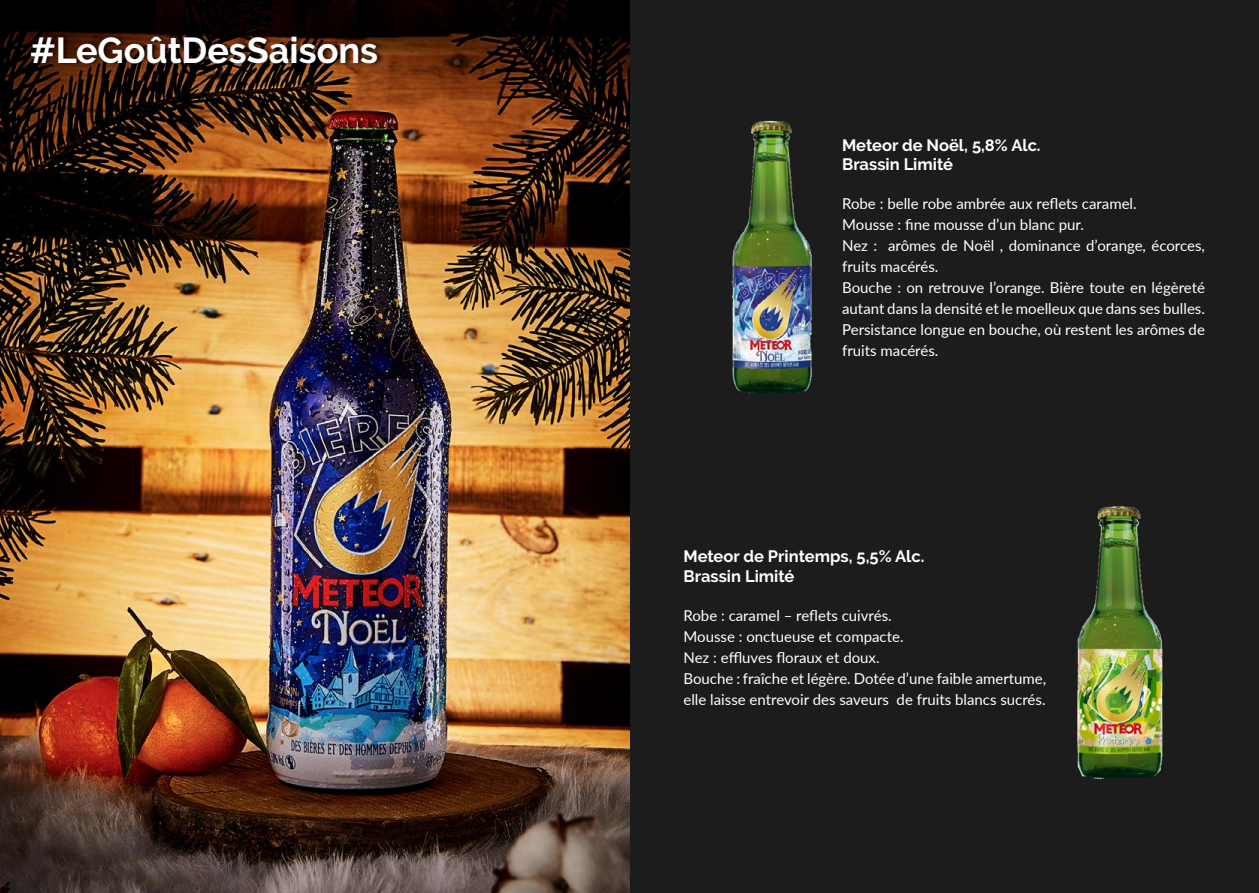
<style>
.page{position:relative;width:1259px;height:893px;background:#fff}
.page>*{position:absolute;margin:0;border:0;box-sizing:border-box;transform-origin:0 0}
.t1{font:700 36px "Raleway";color:#fff}
.t2{font:700 16.5px/19.8px "Raleway";color:#fff}
.t3{font:15px/21px "Lato";color:#fff}
</style>
<div class="page">
<div style="left:629px;top:0;width:630px;height:893px;background:#1c1c1c"></div>
<img style="left:0;top:0;width:629px;height:893px">
<div style="left:30px;top:32px;width:354px;height:35px;background:#000;opacity:.75"></div>
<img style="left:1077px;top:506px;width:86px;height:273px">
<img style="left:731px;top:120px;width:81px;height:274px">
<h1 class="t1" style="left:30px;top:30px;width:350px">#LeGoûtDesSaisons</h1>
<p class="t2" style="left:842px;top:135px;width:200px">Meteor de Noël, 5,8% Alc.<br>Brassin Limité</p>
<p class="t3" style="left:842px;top:193px;width:364px">Robe : belle robe ambrée aux reflets caramel.<br>Mousse : fine mousse d’un blanc pur.<br>Nez : arômes de Noël , dominance d’orange, écorces, fruits macérés.<br>Bouche : on retrouve l’orange. Bière toute en légèreté autant dans la densité et le moelleux que dans ses bulles.<br>Persistance longue en bouche, où restent les arômes de fruits macérés.</p>
<p class="t2" style="left:683px;top:546px;width:242px">Meteor de Printemps, 5,5% Alc.<br>Brassin Limité</p>
<p class="t3" style="left:683px;top:604px;width:364px">Robe : caramel – reflets cuivrés.<br>Mousse : onctueuse et compacte.<br>Nez : effluves floraux et doux.<br>Bouche : fraîche et légère. Dotée d’une faible amertume, elle laisse entrevoir des saveurs de fruits blancs sucrés.</p>
</div>
